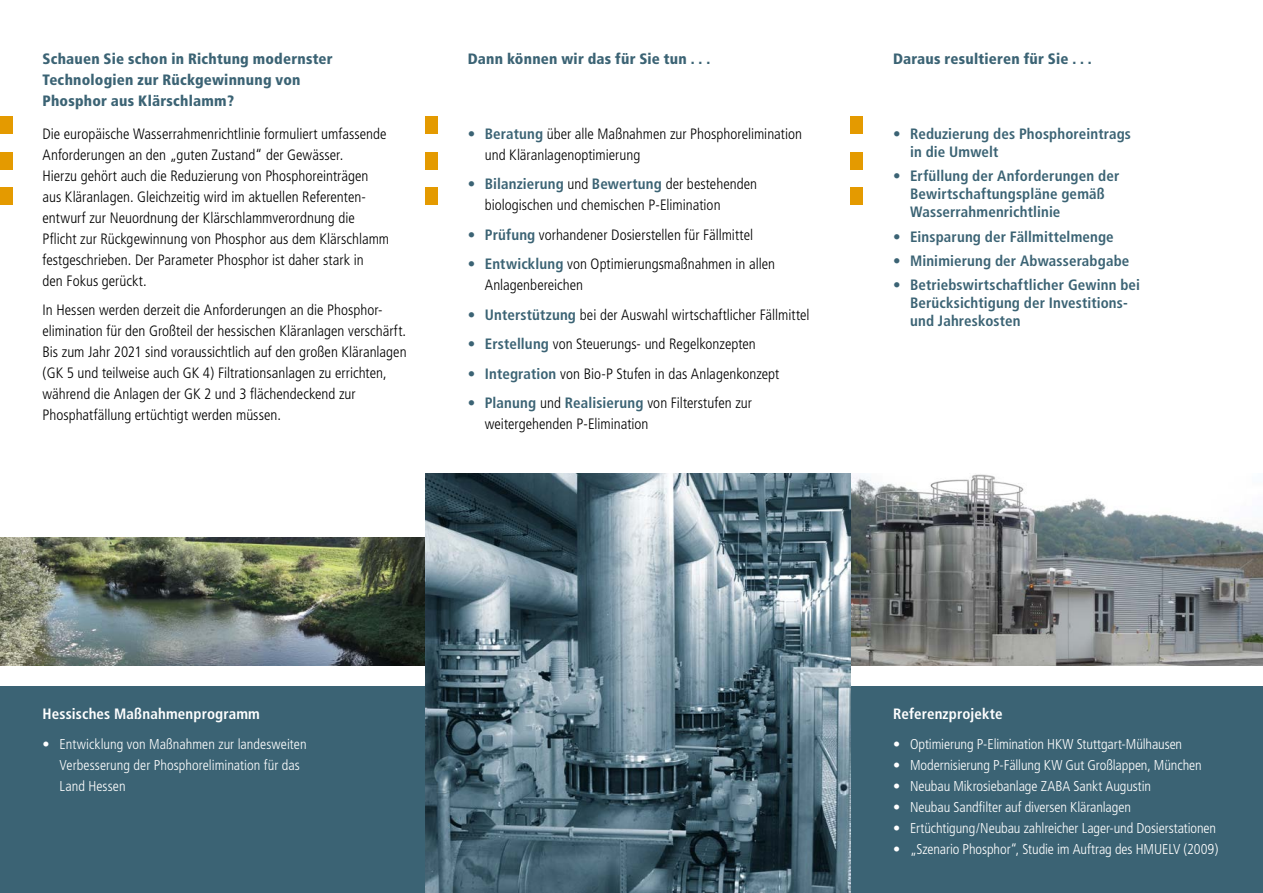
<style>
.page{position:relative;width:1263px;height:893px;background:#fff}
.page>*{position:absolute;margin:0;border:0;box-sizing:border-box;transform-origin:0 0}
.t1{font:300 condensed 15px/21px "Frutiger";color:#000}
.t2{font:700 condensed 15px/18px "Frutiger";letter-spacing:.01em;color:#3b6374}
.t3{font:900 condensed 15px/21px "Frutiger";letter-spacing:.015em;color:#3b6374}
.t4{font:700 condensed 15px "Frutiger";letter-spacing:.01em;color:#fff}
.t5{font:300 condensed 14.25px/21px "Frutiger";letter-spacing:-.005em;color:#fff}
.s1{color:#3b6374}
.s2{font-weight:700;color:#3b6374}
.s3{font-weight:300}
</style>
<div class="page">
<div style="left:0;top:687px;width:1263px;height:206px;background:#3b6374"></div>
<img style="left:0;top:538px;width:425px;height:127px">
<img style="left:850px;top:473px;width:413px;height:192px">
<img style="left:425px;top:473px;width:425px;height:420px">
<div style="left:0;top:117px;width:13px;height:17px;background:#e49a00"></div>
<div style="left:0;top:152px;width:13px;height:17px;background:#e49a00"></div>
<div style="left:0;top:187px;width:13px;height:17px;background:#e49a00"></div>
<div style="left:425px;top:117px;width:13px;height:17px;background:#e49a00"></div>
<div style="left:425px;top:152px;width:13px;height:17px;background:#e49a00"></div>
<div style="left:425px;top:187px;width:13px;height:17px;background:#e49a00"></div>
<div style="left:850px;top:117px;width:13px;height:17px;background:#e49a00"></div>
<div style="left:850px;top:152px;width:13px;height:17px;background:#e49a00"></div>
<div style="left:850px;top:187px;width:13px;height:17px;background:#e49a00"></div>
<p class="t3" style="left:43px;top:49px;width:292px">Schauen Sie schon in Richtung modernster<br>Technologien zur Rückgewinnung von<br>Phosphor aus Klärschlamm?</p>
<p class="t3" style="left:468px;top:49px;width:244px">Dann können wir das für Sie tun . . .</p>
<p class="t3" style="left:893px;top:49px;width:200px">Daraus resultieren für Sie . . .</p>
<p class="t1" style="left:43px;top:123px;width:348px">Die europäische Wasserrahmenrichtlinie formuliert umfassende Anforderungen an den „guten Zustand“ der Gewässer.<br>Hierzu gehört auch die Reduzierung von Phosphoreinträgen aus Kläranlagen. Gleichzeitig wird im aktuellen Referenten&shy;entwurf zur Neuordnung der Klärschlammverordnung die Pflicht zur Rückgewinnung von Phosphor aus dem Klärschlamm festgeschrieben. Der Parameter Phosphor ist daher stark in<br>den Fokus gerückt.</p>
<p class="t1" style="left:43px;top:300px;width:366px">In Hessen werden derzeit die Anforderungen an die Phosphor&shy;elimination für den Großteil der hessischen Kläranlagen verschärft.<br>Bis zum Jahr 2021 sind voraussichtlich auf den großen Kläranlagen (GK 5 und teilweise auch GK 4) Filtrationsanlagen zu errichten, während die Anlagen der GK 2 und 3 flächendeckend zur Phosphatfällung ertüchtigt werden müssen.</p>
<p class="t1" style="left:485px;top:123px;width:319px;text-indent:-17px"><span class="s1">•</span> <span class="s2">Beratung</span> über alle Maßnahmen zur Phosphorelimination und Kläranlagenoptimierung</p>
<p class="t1" style="left:485px;top:174px;width:274px;text-indent:-17px"><span class="s1">•</span> <span class="s2">Bilanzierung</span> und <span class="s2">Bewertung</span> der bestehenden biologischen und chemischen P-Elimination</p>
<p class="t1" style="left:468px;top:224px;width:287px"><span class="s1">•</span> <span class="s2">Prüfung</span> vorhandener Dosierstellen für Fällmittel</p>
<p class="t1" style="left:485px;top:254px;width:292px;text-indent:-17px"><span class="s1">•</span> <span class="s2">Entwicklung</span> von Optimierungsmaßnahmen in allen<br>Anlagenbereichen</p>
<p class="t1" style="left:468px;top:304px;width:343px"><span class="s1">•</span> <span class="s2">Unterstützung</span> bei der Auswahl wirtschaftlicher Fällmittel</p>
<p class="t1" style="left:468px;top:334px;width:290px"><span class="s1">•</span> <span class="s2">Erstellung</span> von Steuerungs- und Regelkonzepten</p>
<p class="t1" style="left:468px;top:363px;width:313px"><span class="s1">•</span> <span class="s2">Integration</span> von Bio-P Stufen in das Anlagenkonzept</p>
<p class="t1" style="left:485px;top:393px;width:269px;text-indent:-17px"><span class="s1">•</span> <span class="s2">Planung</span> und <span class="s2">Realisierung</span> von Filterstufen zur weitergehenden P-Elimination</p>
<p class="t2" style="left:910px;top:125px;width:222px;text-indent:-17px"><span class="s3">•</span> Reduzierung des Phosphoreintrags in die Umwelt</p>
<p class="t2" style="left:910px;top:167px;width:211px;text-indent:-17px"><span class="s3">•</span> Erfüllung der Anforderungen der<br>Bewirtschaftungspläne gemäß<br>Wasserrahmenrichtlinie</p>
<p class="t2" style="left:893px;top:227px;width:222px"><span class="s3">•</span> Einsparung der Fällmittelmenge</p>
<p class="t2" style="left:893px;top:252px;width:238px"><span class="s3">•</span> Minimierung der Abwasserabgabe</p>
<p class="t2" style="left:910px;top:276px;width:232px;text-indent:-17px"><span class="s3">•</span> Betriebswirtschaftlicher Gewinn bei<br>Berücksichtigung der Investitions&shy;und Jahreskosten</p>
<p class="t4" style="left:43px;top:705px;width:219px">Hessisches Maßnahmenprogramm</p>
<p class="t5" style="left:60px;top:733px;width:249px;text-indent:-17px">• Entwicklung von Maßnahmen zur landesweiten<br>Verbesserung der Phosphorelimination für das<br>Land Hessen</p>
<p class="t4" style="left:893px;top:705px;width:111px">Referenzprojekte</p>
<p class="t5" style="left:893px;top:733px;width:291px">• Optimierung P-Elimination HKW Stuttgart-Mülhausen</p>
<p class="t5" style="left:893px;top:754px;width:310px">• Modernisierung P-Fällung KW Gut Großlappen, München</p>
<p class="t5" style="left:893px;top:775px;width:260px">• Neubau Mikrosiebanlage ZABA Sankt Augustin</p>
<p class="t5" style="left:893px;top:796px;width:239px">• Neubau Sandfilter auf diversen Kläranlagen</p>
<p class="t5" style="left:893px;top:818px;width:325px">• Ertüchtigung/Neubau zahlreicher Lager-und Dosierstationen</p>
<p class="t5" style="left:893px;top:839px;width:327px">• „Szenario Phosphor“, Studie im Auftrag des HMUELV (2009)</p>
</div>
